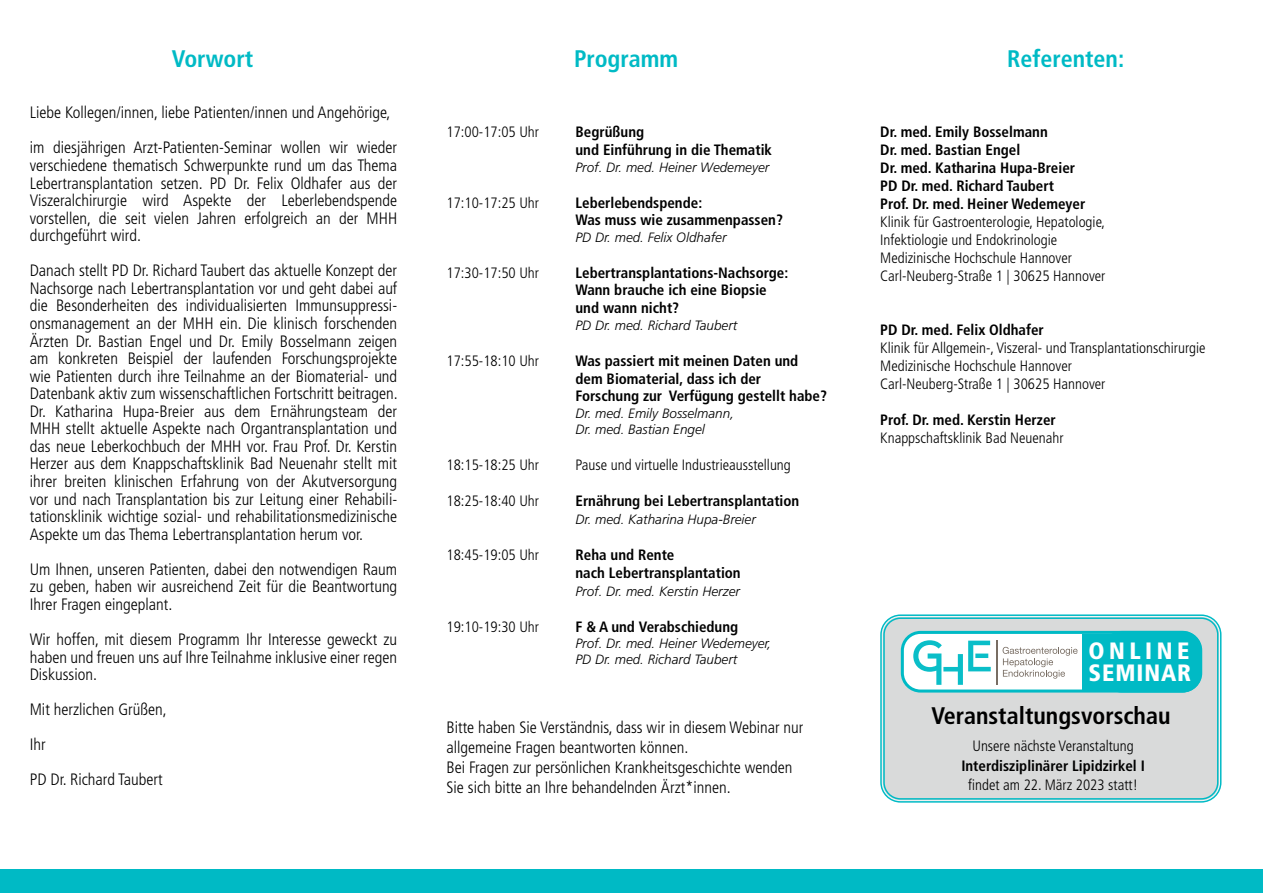
<style>
.page{position:relative;width:1263px;height:893px;background:#fff}
.page>*{position:absolute;margin:0;border:0;box-sizing:border-box;transform-origin:0 0}
.t1{font:700 condensed 24px "Frutiger LT";color:#00bac5}
.t2{font:700 condensed 24px "Frutiger LT";color:#000}
.t3{font:900 condensed 23.55px/21.6px "Frutiger LT";letter-spacing:.04em;color:#fff}
.t4{font:300 condensed 16.5px/17.5px "Frutiger LT";color:#000;text-align:justify}
.t5{font:700 condensed 15px/18px "Frutiger LT";color:#000}
.t6{font:300 condensed 15px/18px "Frutiger LT";color:#000}
.t7{font:italic 300 13.5px/16px "Frutiger LT";color:#000}
</style>
<div class="page">
<div style="left:0;top:869px;width:1263px;height:24px;background:#00bac5"></div>
<div style="left:882px;top:617px;width:337px;height:183px;background:#d9dada;border-radius:18px"></div>
<div style="left:880px;top:614px;width:341px;height:189px;border:1px solid #00bac5;border-radius:20px"></div>
<div style="left:883px;top:617px;width:335px;height:183px;border:1px solid #00bac5;border-radius:16px"></div>
<div style="left:902px;top:632px;width:299px;height:59px;background:#fff;border-radius:18px"></div>
<div style="left:901px;top:631px;width:301px;height:62px;border:3px solid #00bac5;border-radius:18px"></div>
<div style="left:1103px;top:632px;width:97px;height:59px;background:#00bac5;border-radius:18px"></div>
<div style="left:1102px;top:631px;width:100px;height:62px;border:3px solid #00bac5;border-radius:18px"></div>
<svg style="left:913px;top:640px;width:78px;height:45px"></svg>
<hr style="left:996px;top:641px;width:1px;height:44px;background:#786d63">
<svg style="left:1002px;top:647px;width:75px;height:32px"></svg>
<div style="left:1082px;top:634px;width:42px;height:56px;background:#00bac5"></div>
<h1 class="t1" style="left:172px;top:45px;width:83px">Vorwort</h1>
<h1 class="t1" style="left:1007px;top:45px;width:119px">Referenten:</h1>
<p class="t4" style="left:30px;top:95px;width:369px;line-height:35.1px">Liebe Kollegen/innen, liebe Patienten/innen und Angehörige, im diesjährigen Arzt-Patienten-Seminar wollen wir wieder</p>
<p class="t4" style="left:30px;top:157px;width:369px">verschiedene thematisch Schwerpunkte rund um das Thema Lebertransplantation setzen. PD Dr. Felix Oldhafer aus der Viszeralchirurgie wird Aspekte der Leberlebendspende vorstellen, die seit vielen Jahren erfolgreich an der MHH durchgeführt wird.</p>
<p class="t4" style="left:30px;top:262px;width:370px">Danach stellt PD Dr. Richard Taubert das aktuelle Konzept der Nachsorge nach Lebertransplantation vor und geht dabei auf die Besonderheiten des individualisierten Immunsuppressi&shy;onsmanagement an der MHH ein. Die klinisch forschenden Ärzten Dr. Bastian Engel und Dr. Emily Bosselmann zeigen am konkreten Beispiel der laufenden Forschungsprojekte wie Patienten durch ihre Teilnahme an der Biomaterial- und Datenbank aktiv zum wissenschaftlichen Fortschritt beitragen.<br>Dr. Katharina Hupa-Breier aus dem Ernährungsteam der MHH stellt aktuelle Aspekte nach Organtransplantation und das neue Leberkochbuch der MHH vor. Frau Prof. Dr. Kerstin Herzer aus dem Knappschaftsklinik Bad Neuenahr stellt mit ihrer breiten klinischen Erfahrung von der Akutversorgung vor und nach Transplantation bis zur Leitung einer Rehabili&shy;tationsklinik wichtige sozial- und rehabilitationsmedizinische Aspekte um das Thema Lebertransplantation herum vor.</p>
<p class="t4" style="left:30px;top:560px;width:369px">Um Ihnen, unseren Patienten, dabei den notwendigen Raum zu geben, haben wir ausreichend Zeit für die Beantwortung Ihrer Fragen eingeplant.</p>
<p class="t4" style="left:30px;top:631px;width:369px">Wir hoffen, mit diesem Programm Ihr Interesse geweckt zu haben und freuen uns auf Ihre Teilnahme inklusive einer regen Diskussion.</p>
<p class="t4" style="left:30px;top:692px;width:138px;line-height:35.1px;text-align:left">Mit herzlichen Grüßen,<br>Ihr<br>PD Dr. Richard Taubert</p>
<h1 class="t1" style="left:574px;top:45px;width:105px">Programm</h1>
<p class="t5" style="left:575px;top:123px;width:198px">Begrüßung<br>und Einführung in die Thematik</p>
<p class="t7" style="left:575px;top:159px;width:195px">Prof. Dr. med. Heiner Wedemeyer</p>
<p class="t5" style="left:575px;top:194px;width:209px;line-height:17.1px">Leberlebendspende:<br>Was muss wie zusammenpassen?</p>
<p class="t7" style="left:575px;top:229px;width:153px">PD Dr. med. Felix Oldhafer</p>
<p class="t5" style="left:575px;top:264px;width:214px">Lebertransplantations-Nachsorge:<br>Wann brauche ich eine Biopsie und wann nicht?</p>
<p class="t7" style="left:575px;top:317px;width:163px">PD Dr. med. Richard Taubert</p>
<p class="t5" style="left:575px;top:352px;width:253px">Was passiert mit meinen Daten und dem Biomaterial, dass ich der<br>Forschung zur Verfügung gestellt habe?</p>
<p class="t7" style="left:575px;top:406px;width:160px">Dr. med. Emily Bosselmann,<br>Dr. med. Bastian Engel</p>
<p class="t6" style="left:575px;top:456px;width:217px">Pause und virtuelle Industrieausstellung</p>
<p class="t5" style="left:575px;top:491px;width:225px">Ernährung bei Lebertransplantation</p>
<p class="t7" style="left:575px;top:511px;width:182px">Dr. med. Katharina Hupa-Breier</p>
<p class="t5" style="left:575px;top:545px;width:167px;line-height:18.6px">Reha und Rente<br>nach Lebertransplantation</p>
<p class="t7" style="left:575px;top:583px;width:166px">Prof. Dr. med. Kerstin Herzer</p>
<p class="t5" style="left:575px;top:617px;width:164px">F &amp; A und Verabschiedung</p>
<p class="t7" style="left:575px;top:636px;width:197px">Prof. Dr. med. Heiner Wedemeyer,<br>PD Dr. med. Richard Taubert</p>
<p class="t6" style="left:446px;top:123px;width:94px">17:00-17:05 Uhr</p>
<p class="t5" style="left:880px;top:123px;width:207px">Dr. med. Emily Bosselmann<br>Dr. med. Bastian Engel<br>Dr. med. Katharina Hupa-Breier<br>PD Dr. med. Richard Taubert<br>Prof. Dr. med. Heiner Wedemeyer</p>
<p class="t6" style="left:880px;top:213px;width:227px">Klinik für Gastroenterologie, Hepatologie, Infektiologie und Endokrinologie Medizinische Hochschule Hannover Carl-Neuberg-Straße 1 | 30625 Hannover</p>
<p class="t5" style="left:880px;top:321px;width:165px">PD Dr. med. Felix Oldhafer</p>
<p class="t6" style="left:880px;top:339px;width:327px">Klinik für Allgemein-, Viszeral- und Transplantationschirurgie<br>Medizinische Hochschule Hannover<br>Carl-Neuberg-Straße 1 | 30625 Hannover</p>
<p class="t5" style="left:880px;top:411px;width:177px">Prof. Dr. med. Kerstin Herzer</p>
<p class="t6" style="left:880px;top:429px;width:185px">Knappschaftsklinik Bad Neuenahr</p>
<p class="t6" style="left:446px;top:194px;width:94px">17:10-17:25 Uhr</p>
<p class="t6" style="left:446px;top:264px;width:94px">17:30-17:50 Uhr</p>
<p class="t6" style="left:446px;top:352px;width:94px">17:55-18:10 Uhr</p>
<p class="t6" style="left:446px;top:456px;width:94px">18:15-18:25 Uhr</p>
<p class="t6" style="left:446px;top:492px;width:94px">18:25-18:40 Uhr</p>
<p class="t6" style="left:446px;top:546px;width:94px">18:45-19:05 Uhr</p>
<p class="t6" style="left:446px;top:618px;width:94px">19:10-19:30 Uhr</p>
<h2 class="t3" style="left:1088px;top:640px;width:104px">ONLINE<br>SEMINAR</h2>
<h1 class="t2" style="left:931px;top:701px;width:241px">Veranstaltungsvorschau</h1>
<p class="t6" style="left:972px;top:737px;width:163px">Unsere nächste Veranstaltung</p>
<p class="t5" style="left:961px;top:756px;width:185px">Interdisziplinärer Lipidzirkel I</p>
<p class="t6" style="left:968px;top:776px;width:171px">findet am 22. März 2023 statt!</p>
<p class="t4" style="left:446px;top:718px;width:358px;line-height:19.8px;text-align:left">Bitte haben Sie Verständnis, dass wir in diesem Webinar nur allgemeine Fragen beantworten können.<br>Bei Fragen zur persönlichen Krankheitsgeschichte wenden Sie sich bitte an Ihre behandelnden Ärzt*innen.</p>
</div>
